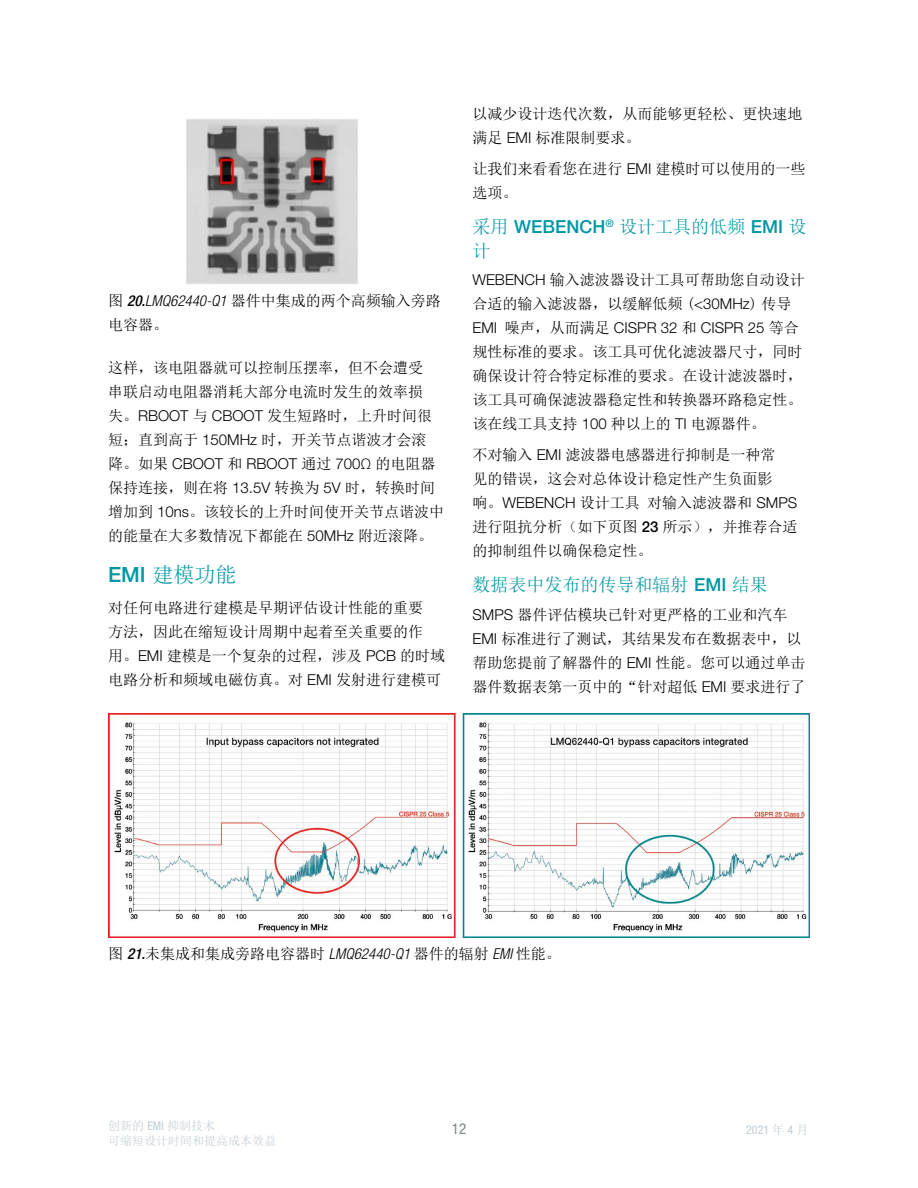
<style>
.page{position:relative;width:918px;height:1188px;background:#fff}
.page>*{position:absolute;margin:0;border:0;box-sizing:border-box;transform-origin:0 0}
.t1{font:21px "Sim Sun";color:#0097a5}
.t2{font:18px/24px "Sim Sun";color:#0097a5}
.t3{font:15px/24px "Sim Sun";color:#000}
.t4{font:300 15px "Helvetica Neue LT Std";color:#000}
.t5{font:condensed 15px "Helvetica Neue LT Std";color:#7d868c}
.t6{font:12px "Sim Sun";color:#c0cdd5}
.t7{font:condensed 12px "Helvetica Neue LT Std";color:#c0cdd5}
.s1{font-family:"Helvetica Neue LT Std";font-weight:500;font-style:italic;font-stretch:condensed}
.s2{font-family:"Helvetica Neue LT Std";font-weight:300;font-style:italic;font-stretch:condensed}
.s3{font-family:"Helvetica Neue LT Std";font-weight:300}
.s4{font-family:"Sim Sun";font-weight:400}
.s5{font-family:"Helvetica Neue LT Std";font-weight:500}
.s6{font-family:"Helvetica Neue LT Std";font-stretch:condensed}
.s7{font-family:"Sim Sun";font-stretch:normal}
</style>
<div class="page">
<img style="left:186px;top:119px;width:172px;height:165px">
<img style="left:108px;top:713px;width:702px;height:224px">
<p class="t3" style="left:108px;top:288px;width:334px">图 <span class="s1">20.</span><span class="s2">LMQ62440-Q1</span> 器件中集成的两个高频输入旁路电容器。</p>
<p class="t3" style="left:108px;top:356px;width:326px">这样，该电阻器就可以控制压摆率，但不会遭受串联启动电阻器消耗大部分电流时发生的效率损失。<span class="s3">RBOOT</span> 与 <span class="s3">CBOOT</span> 发生短路时，上升时间很短；直到高于 <span class="s3">150MHz</span> 时，开关节点谐波才会滚</p>
<p class="t4" style="left:108px;top:455px;width:329px"><span class="s4">降。如果</span> CBOOT <span class="s4">和</span> RBOOT <span class="s4">通过</span> 700Ω <span class="s4">的电阻器</span></p>
<p class="t3" style="left:108px;top:476px;width:338px">保持连接，则在将 <span class="s3">13.5V</span> 转换为 <span class="s3">5V</span> 时，转换时间增加到 <span class="s3">10ns</span>。该较长的上升时间使开关节点谐波中的能量在大多数情况下都能在 <span class="s3">50MHz</span> 附近滚降。</p>
<h1 class="t1" style="left:108px;top:564px;width:130px"><span class="s5">EMI</span> 建模功能</h1>
<p class="t3" style="left:108px;top:595px;width:339px">对任何电路进行建模是早期评估设计性能的重要<br>方法，因此在缩短设计周期中起着至关重要的作<br>用。<span class="s3">EMI</span> 建模是一个复杂的过程，涉及 <span class="s3">PCB</span> 的时域电路分析和频域电磁仿真。对 <span class="s3">EMI</span> 发射进行建模可</p>
<p class="t3" style="left:472px;top:101px;width:331px">以减少设计迭代次数，从而能够更轻松、更快速地满足 <span class="s3">EMI</span> 标准限制要求。</p>
<p class="t3" style="left:472px;top:156px;width:335px">让我们来看看您在进行 <span class="s3">EMI</span> 建模时可以使用的一些选项。</p>
<p class="t2" style="left:472px;top:214px;width:336px">采用 <span class="s5">WEBENCH</span><sup>®</sup> 设计工具的低频 <span class="s5">EMI</span> 设计</p>
<p class="t3" style="left:472px;top:268px;width:334px"><span class="s3">WEBENCH</span> 输入滤波器设计工具可帮助您自动设计合适的输入滤波器，以缓解低频 (<span class="s3">&lt;30MHz</span>) 传导</p>
<p class="t4" style="left:472px;top:319px;width:328px">EMI <span class="s4">噪声，从而满足</span> CISPR 32 <span class="s4">和</span> CISPR 25 <span class="s4">等合</span></p>
<p class="t3" style="left:472px;top:340px;width:331px;text-align:justify">规性标准的要求。该工具可优化滤波器尺寸，同时确保设计符合特定标准的要求。在设计滤波器时，该工具可确保滤波器稳定性和转换器环路稳定性。该在线工具支持 <span class="s3">100</span> 种以上的 <span class="s3">TI</span> 电源器件。</p>
<p class="t3" style="left:472px;top:443px;width:327px">不对输入 <span class="s3">EMI</span> 滤波器电感器进行抑制是一种常<br>见的错误，这会对总体设计稳定性产生负面影<br>响。<span class="s3">WEBENCH</span> 设计工具 对输入滤波器和 <span class="s3">SMPS</span>进行阻抗分析（如下页图 <span class="s5">23</span> 所示），并推荐合适的抑制组件以确保稳定性。</p>
<p class="t2" style="left:472px;top:573px;width:297px">数据表中发布的传导和辐射 <span class="s5">EMI</span> 结果</p>
<p class="t3" style="left:472px;top:603px;width:335px"><span class="s3">SMPS</span> 器件评估模块已针对更严格的工业和汽车<br><span class="s3">EMI</span> 标准进行了测试，其结果发布在数据表中，以帮助您提前了解器件的 <span class="s3">EMI</span> 性能。您可以通过单击器件数据表第一页中的“针对超低 <span class="s3">EMI</span> 要求进行了</p>
<p class="t3" style="left:108px;top:941px;width:454px">图 <span class="s1">21.</span>未集成和集成旁路电容器时 <span class="s2">LMQ62440-Q1</span> 器件的辐射 <span class="s2">EMI</span> 性能。</p>
<p class="t6" style="left:108px;top:1120px;width:109px">创新的 <span class="s6">EMI</span> 抑制技术</p>
<p class="t5" style="left:452px;top:1120px;width:16px">12</p>
<p class="t7" style="left:746px;top:1123px;width:64px">2021 <span class="s7">年</span> 4 <span class="s7">月</span></p>
<p class="t6" style="left:108px;top:1134px;width:169px">可缩短设计时间和提高成本效益</p>
</div>
